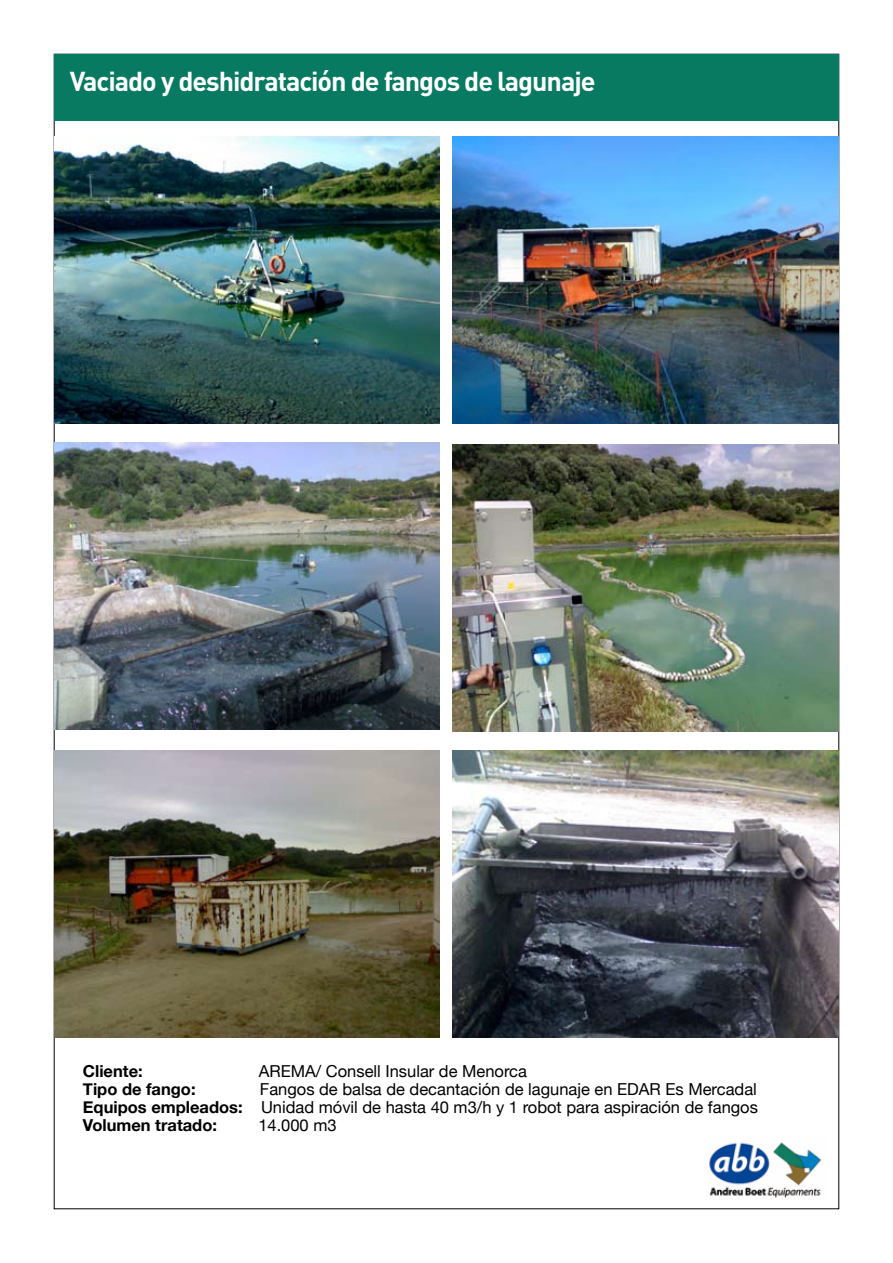
<style>
.page{position:relative;width:893px;height:1263px;background:#fff}
.page>*{position:absolute;margin:0;border:0;box-sizing:border-box;transform-origin:0 0}
.t1{font:700 27px "DIN";letter-spacing:-.04em;color:#fff}
.t2{font:16.5px/18px "Helvetica Neue";color:#000;text-align:justify}
.t3{font:700 16.5px "Helvetica Neue";color:#000}
.s1{font-weight:700}
</style>
<div class="page">
<div style="left:54px;top:54px;width:785px;height:66px;background:#077a61"></div>
<img style="left:709px;top:1142px;width:113px;height:56px">
<img style="left:54px;top:136px;width:386px;height:287px">
<img style="left:453px;top:136px;width:386px;height:287px">
<img style="left:54px;top:442px;width:386px;height:287px">
<img style="left:54px;top:750px;width:386px;height:287px">
<img style="left:453px;top:750px;width:386px;height:287px">
<img style="left:453px;top:444px;width:386px;height:287px">
<h1 class="t1" style="left:70px;top:64px;width:527px">Vaciado y deshidratación de fangos de lagunaje</h1>
<p class="t3" style="left:83px;top:1061px;width:61px">Cliente:</p>
<p class="t2" style="left:259px;top:1062px;width:270px">AREMA/ Consell Insular de Menorca</p>
<p class="t3" style="left:83px;top:1079px;width:114px">Tipo de fango:</p>
<p class="t2" style="left:83px;top:1080px;width:677px;text-indent:177px">Fangos de balsa de decantación de lagunaje en EDAR Es Mercadal <span class="s1">Equipos empleados:</span> Unidad móvil de hasta 40 m3/h y 1 robot para aspiración de fangos <span class="s1">Volumen tratado:</span></p>
<p class="t2" style="left:258px;top:1116px;width:80px">14.000 m3</p>
</div>
